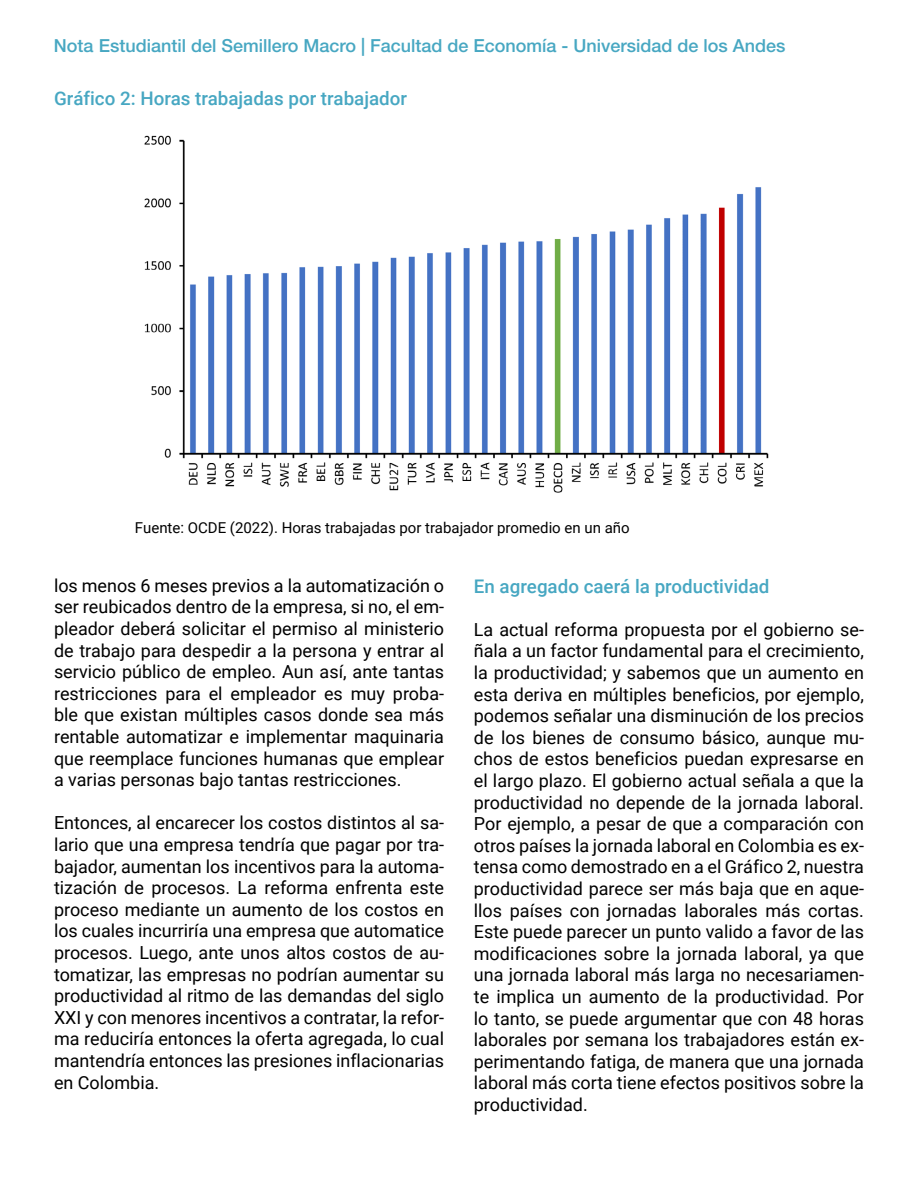
<style>
.page{position:relative;width:918px;height:1188px;background:#fff}
.page>*{position:absolute;margin:0;border:0;box-sizing:border-box;transform-origin:0 0}
.t1{font:500 18.75px "Roboto";color:#47a7c2}
.t2{font:18px/21.6px "Roboto";color:#000;text-align:justify}
.t3{font:500 18px "Helvetica Neue LT Std";color:#47a7c2}
.t4{font:15px "Roboto";color:#000}
</style>
<div class="page">
<img style="left:144px;top:135px;width:625px;height:358px">
<p class="t3" style="left:54px;top:35px;width:733px">Nota Estudiantil del Semillero Macro | Facultad de Economía - Universidad de los Andes</p>
<p class="t1" style="left:54px;top:85px;width:355px">Gráfico 2: Horas trabajadas por trabajador</p>
<p class="t4" style="left:135px;top:517px;width:496px">Fuente: OCDE (2022). Horas trabajadas por trabajador promedio en un año</p>
<p class="t2" style="left:54px;top:574px;width:392px">los menos 6 meses previos a la automatización o ser reubicados dentro de la empresa, si no, el em&shy;pleador deberá solicitar el permiso al ministerio de trabajo para despedir a la persona y entrar al servicio público de empleo. Aun así, ante tantas restricciones para el empleador es muy proba&shy;ble que existan múltiples casos donde sea más rentable automatizar e implementar maquinaria que reemplace funciones humanas que emplear a varias personas bajo tantas restricciones.</p>
<p class="t2" style="left:54px;top:812px;width:392px">Entonces, al encarecer los costos distintos al sa&shy;lario que una empresa tendría que pagar por tra&shy;bajador, aumentan los incentivos para la automa&shy;tización de procesos. La reforma enfrenta este proceso mediante un aumento de los costos en los cuales incurriría una empresa que automatice procesos. Luego, ante unos altos costos de au&shy;tomatizar, las empresas no podrían aumentar su productividad al ritmo de las demandas del siglo XXI y con menores incentivos a contratar, la refor&shy;ma reduciría entonces la oferta agregada, lo cual mantendría entonces las presiones inflacionarias en Colombia.</p>
<p class="t1" style="left:474px;top:573px;width:297px">En agregado caerá la productividad</p>
<p class="t2" style="left:474px;top:618px;width:392px">La actual reforma propuesta por el gobierno se&shy;ñala a un factor fundamental para el crecimiento, la productividad; y sabemos que un aumento en esta deriva en múltiples beneficios, por ejemplo, podemos señalar una disminución de los precios de los bienes de consumo básico, aunque mu&shy;chos de estos beneficios puedan expresarse en el largo plazo. El gobierno actual señala a que la productividad no depende de la jornada laboral.<br>Por ejemplo, a pesar de que a comparación con otros países la jornada laboral en Colombia es ex&shy;tensa como demostrado en a el Gráfico 2, nuestra productividad parece ser más baja que en aque&shy;llos países con jornadas laborales más cortas.<br>Este puede parecer un punto valido a favor de las modificaciones sobre la jornada laboral, ya que una jornada laboral más larga no necesariamen&shy;te implica un aumento de la productividad. Por lo tanto, se puede argumentar que con 48 horas laborales por semana los trabajadores están ex&shy;perimentando fatiga, de manera que una jornada laboral más corta tiene efectos positivos sobre la productividad.</p>
</div>
